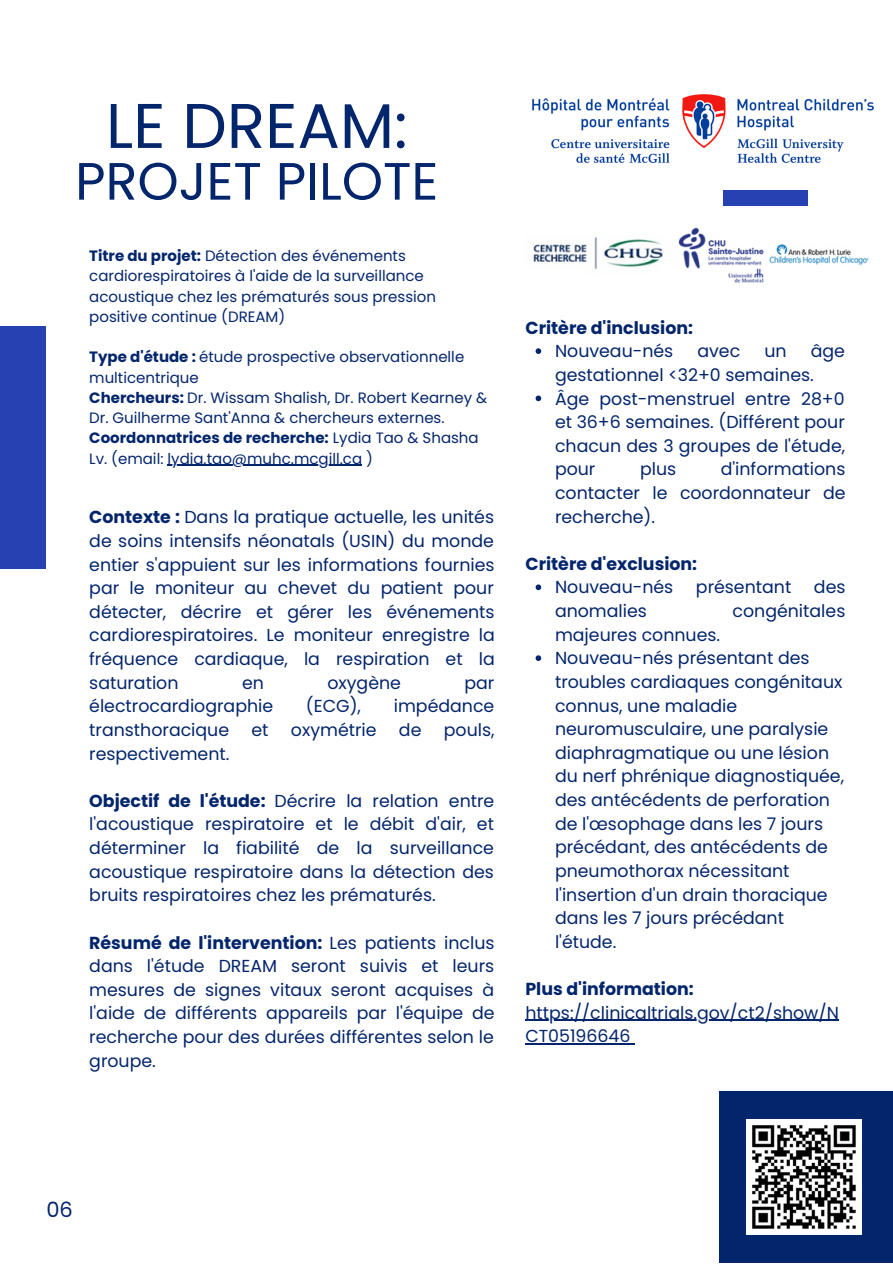
<style>
.page{position:relative;width:893px;height:1264px;background:#fff}
.page>*{position:absolute;margin:0;border:0;box-sizing:border-box;transform-origin:0 0}
.t1{font:63px "Poppins";color:#03256c}
.t2{font:52.5px "Poppins";color:#03256c}
.t3{font:21px "Poppins";color:#03256c}
.t4{font:17.4px/23.5px "Poppins";color:#03256c;text-align:justify}
.t5{font:700 17.4px "Poppins";color:#03256c}
.t6{font:15px/20.2px "Poppins";color:#03256c}
.s1{font-weight:700}
</style>
<div class="page">
<div style="left:0;top:326px;width:46px;height:243px;background:#2541b2"></div>
<div style="left:718px;top:1091px;width:174px;height:171px;background:#03256c"></div>
<div style="left:722px;top:190px;width:85px;height:16px;background:#2541b2"></div>
<img style="left:533px;top:227px;width:336px;height:56px">
<img style="left:532px;top:94px;width:342px;height:69px">
<img style="left:746px;top:1119px;width:115px;height:115px">
<hr style="left:167px;top:465px;width:195px;height:1px;background:#03256c">
<svg style="left:535px;top:348px;width:6px;height:6px"></svg>
<svg style="left:535px;top:395px;width:6px;height:6px"></svg>
<svg style="left:535px;top:584px;width:6px;height:6px"></svg>
<svg style="left:535px;top:655px;width:6px;height:6px"></svg>
<hr style="left:525px;top:1019px;width:314px;height:1px;background:#03256c">
<hr style="left:525px;top:1043px;width:105px;height:1px;background:#03256c">
<p class="t1" style="left:106px;top:82px;width:303px">LE DREAM:</p>
<p class="t2" style="left:75px;top:144px;width:364px">PROJET PILOTE</p>
<p class="t6" style="left:89px;top:246px;width:348px"><span class="s1">Titre du projet:</span> Détection des événements cardiorespiratoires à l'aide de la surveillance acoustique chez les prématurés sous pression positive continue (DREAM)</p>
<p class="t6" style="left:89px;top:347px;width:376px"><span class="s1">Type d'étude :</span> étude prospective observationnelle multicentrique</p>
<p class="t6" style="left:89px;top:387px;width:399px"><span class="s1">Chercheurs:</span> Dr. Wissam Shalish, Dr. Robert Kearney &amp;<br>Dr. Guilherme Sant'Anna &amp; chercheurs externes.</p>
<p class="t6" style="left:89px;top:428px;width:391px"><span class="s1">Coordonnatrices de recherche:</span> Lydia Tao &amp; Shasha<br>Lv. (email: lydia.tao@muhc.mcgill.ca )</p>
<p class="t4" style="left:89px;top:505px;width:407px"><span class="s1">Contexte :</span> Dans la pratique actuelle, les unités de soins intensifs néonatals (USIN) du monde entier s'appuient sur les informations fournies par le moniteur au chevet du patient pour détecter, décrire et gérer les événements cardiorespiratoires. Le moniteur enregistre la fréquence cardiaque, la respiration et la saturation</p>
<p class="t4" style="left:242px;top:671px;width:23px">en</p>
<p class="t4" style="left:327px;top:671px;width:75px">oxygène</p>
<p class="t4" style="left:464px;top:671px;width:31px">par</p>
<p class="t4" style="left:89px;top:694px;width:185px">électrocardiographie</p>
<p class="t4" style="left:306px;top:694px;width:56px">(ECG),</p>
<p class="t4" style="left:394px;top:694px;width:102px">impédance</p>
<p class="t4" style="left:89px;top:718px;width:141px">transthoracique</p>
<p class="t4" style="left:251px;top:718px;width:19px">et</p>
<p class="t4" style="left:291px;top:718px;width:87px">oxymétrie</p>
<p class="t4" style="left:399px;top:718px;width:24px">de</p>
<p class="t4" style="left:444px;top:718px;width:52px">pouls,</p>
<p class="t4" style="left:89px;top:741px;width:142px">respectivement.</p>
<p class="t4" style="left:89px;top:789px;width:406px"><span class="s1">Objectif de l'étude:</span> Décrire la relation entre l'acoustique respiratoire et le débit d'air, et déterminer la fiabilité de la surveillance acoustique respiratoire dans la détection des bruits respiratoires chez les prématurés.</p>
<p class="t4" style="left:89px;top:930px;width:407px"><span class="s1">Résumé de l'intervention:</span> Les patients inclus dans l'étude DREAM seront suivis et leurs mesures de signes vitaux seront acquises à l'aide de différents appareils par l'équipe de recherche pour des durées différentes selon le groupe.</p>
<p class="t5" style="left:525px;top:315px;width:169px">Critère d'inclusion:</p>
<p class="t4" style="left:555px;top:339px;width:120px">Nouveau-nés</p>
<p class="t4" style="left:697px;top:339px;width:44px">avec</p>
<p class="t4" style="left:764px;top:339px;width:24px">un</p>
<p class="t4" style="left:555px;top:339px;width:291px;text-indent:256px">âge gestationnel &lt;32+0 semaines.</p>
<p class="t4" style="left:555px;top:386px;width:292px">Âge post-menstruel entre 28+0 et 36+6 semaines. (Différent pour chacun des 3 groupes de l'étude, pour</p>
<p class="t4" style="left:555px;top:457px;width:292px;text-indent:166px">d'informations contacter le coordonnateur de recherche).</p>
<p class="t4" style="left:640px;top:457px;width:38px">plus</p>
<p class="t5" style="left:525px;top:551px;width:173px">Critère d'exclusion:</p>
<p class="t4" style="left:555px;top:575px;width:120px">Nouveau-nés</p>
<p class="t4" style="left:696px;top:575px;width:97px">présentant</p>
<p class="t4" style="left:813px;top:575px;width:33px">des</p>
<p class="t4" style="left:555px;top:599px;width:93px">anomalies</p>
<p class="t4" style="left:732px;top:599px;width:114px">congénitales</p>
<p class="t4" style="left:555px;top:623px;width:167px">majeures connues.</p>
<p class="t4" style="left:555px;top:646px;width:290px;text-align:left">Nouveau-nés présentant des troubles cardiaques congénitaux connus, une maladie neuromusculaire, une paralysie diaphragmatique ou une lésion du nerf phrénique diagnostiquée, des antécédents de perforation de l'œsophage dans les 7 jours précédant, des antécédents de pneumothorax nécessitant l'insertion d'un drain thoracique dans les 7 jours précédant l'étude.</p>
<p class="t5" style="left:525px;top:976px;width:170px">Plus d'information:</p>
<p class="t4" style="left:525px;top:1000px;width:315px">https://clinicaltrials.gov/ct2/show/N<br>CT05196646</p>
<p class="t3" style="left:46px;top:1194px;width:28px">06</p>
</div>
